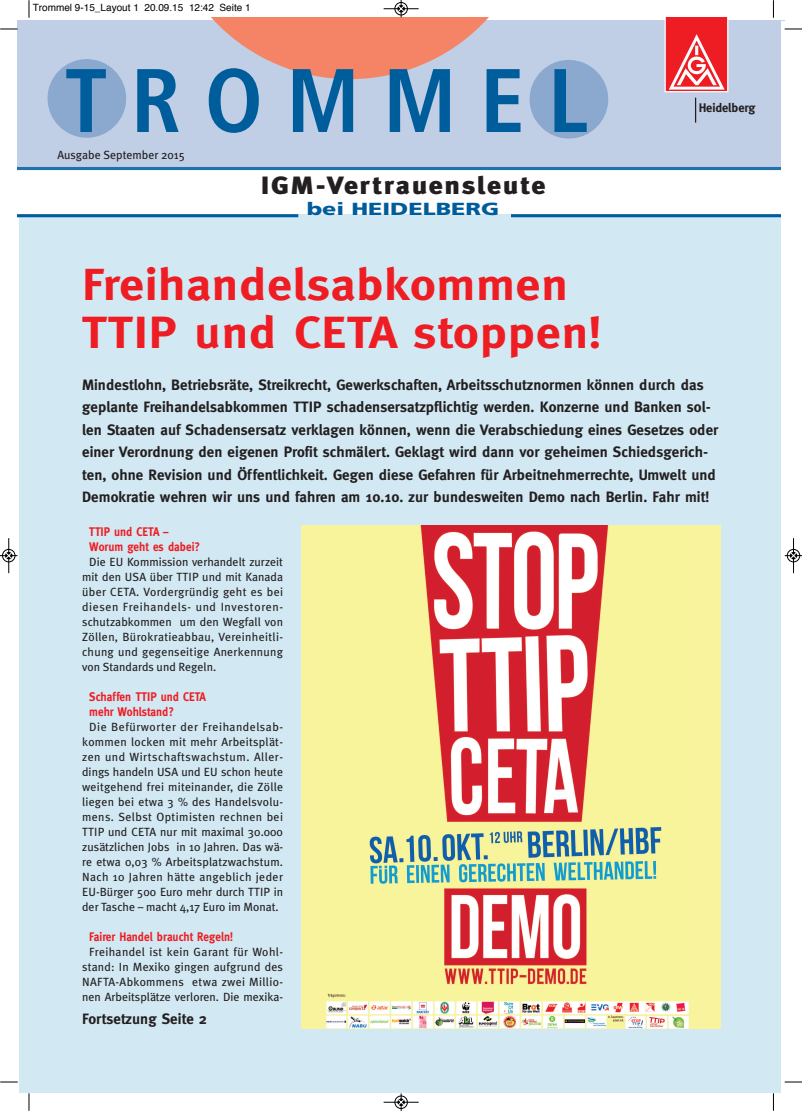
<style>
.page{position:relative;width:802px;height:1111px;background:#fff}
.page>*{position:absolute;margin:0;border:0;box-sizing:border-box;transform-origin:0 0}
.t1{font:700 condensed 90px "Frutiger";letter-spacing:.26em;color:#005d9c}
.t2{font:700 45px/47.5px "Meta";letter-spacing:.015em;color:#ee1d23;scale:1.1 1}
.t3{font:900 25px "Meta Plus";letter-spacing:.055em;color:#231f20;scale:1.1 1}
.t4{font:900 17.5px "Frutiger";color:#005d9c;scale:1.33 1}
.t5{font:700 15px/22.5px "Meta";letter-spacing:.005em;color:#231f20}
.t6{font:700 12.5px/15px "Meta";color:#ee1d23;scale:.9 1}
.t7{font:700 12.5px "Meta";letter-spacing:-.01em;color:#231f20}
.t8{font:11.88px/15px "Meta Plus";letter-spacing:.015em;color:#231f20;text-align:center}
.t9{font:10px "Helvetica";color:#000}
</style>
<div class="page">
<div style="left:20px;top:214px;width:764px;height:877px;background:#d2e9f3"></div>
<div style="left:18px;top:20px;width:766px;height:147px;background:#c0cfe5"></div>
<svg style="left:664px;top:18px;width:64px;height:74px;background:#f15257"></svg>
<svg style="left:695px;top:98px;width:1px;height:25px"></svg>
<div style="left:48px;top:59px;width:78px;height:79px;background:#8ba8cf;border-radius:50%"></div>
<div style="left:529px;top:60px;width:79px;height:78px;background:#8ba8cf;border-radius:50%"></div>
<hr style="left:18px;top:214px;width:280px;height:3px;background:#005d9c">
<hr style="left:511px;top:214px;width:273px;height:3px;background:#005d9c">
<hr style="left:18px;top:167px;width:766px;height:3px;background:#2171ab">
<hr style="left:781px;top:21px;width:3px;height:1071px;background:#fff">
<div style="left:301px;top:525px;width:419px;height:503px;background:#f8f39c"></div>
<img style="left:327px;top:525px;width:362px;height:503px">
<svg style="left:29px;top:0;width:1px;height:18px"></svg>
<svg style="left:0;top:29px;width:18px;height:1px"></svg>
<svg style="left:773px;top:0;width:1px;height:18px"></svg>
<svg style="left:784px;top:29px;width:18px;height:1px"></svg>
<svg style="left:29px;top:1093px;width:1px;height:17px"></svg>
<svg style="left:0;top:1081px;width:18px;height:1px"></svg>
<svg style="left:773px;top:1093px;width:1px;height:17px"></svg>
<svg style="left:784px;top:1081px;width:18px;height:1px"></svg>
<svg style="left:211px;top:0;width:326px;height:79px"></svg>
<div style="left:394px;top:1095px;width:14px;height:13px;border:1px solid #fff;border-radius:50%"></div>
<hr style="left:383px;top:1101px;width:35px;height:1px;background:#000">
<div style="left:395px;top:1095px;width:12px;height:13px;border:1px solid #000;border-radius:50%"></div>
<svg style="left:398px;top:1093px;width:6px;height:17px"></svg>
<hr style="left:9px;top:538px;width:1px;height:35px;background:#000">
<div style="left:2px;top:549px;width:13px;height:13px;border:1px solid #000;border-radius:50%"></div>
<div style="left:5px;top:552px;width:7px;height:7px;background:#000;border-radius:50%"></div>
<svg style="left:0;top:552px;width:18px;height:6px"></svg>
<div style="left:786px;top:549px;width:14px;height:13px;border:1px solid #fff;border-radius:50%"></div>
<hr style="left:793px;top:538px;width:1px;height:35px;background:#000">
<div style="left:787px;top:549px;width:13px;height:13px;border:1px solid #000;border-radius:50%"></div>
<svg style="left:784px;top:552px;width:18px;height:6px"></svg>
<p class="t9" style="left:33px;top:4px;width:219px">Trommel 9-15_Layout 1 20.09.15 12:42 Seite 1</p>
<h1 class="t1" style="left:64px;top:64px;width:525px">TROMMEL</h1>
<p class="t8" style="left:57px;top:147px;width:129px">Ausgabe September 2015</p>
<h3 class="t3" style="left:260px;top:171px;width:261px">IGM-Vertrauensleute</h3>
<h3 class="t4" style="left:307px;top:202px;width:146px">bei HEIDELBERG</h3>
<h2 class="t2" style="left:82px;top:261px;width:473px">Freihandelsabkommen<br>TTIP und CETA stoppen!</h2>
<p class="t7" style="left:698px;top:101px;width:58px">Heidelberg</p>
<p class="t5" style="left:82px;top:373px;width:637px">Mindestlohn, Betriebsräte, Streikrecht, Gewerkschaften, Arbeitsschutznormen können durch das geplante Freihandelsabkommen TTIP schadensersatzpflichtig werden. Konzerne und Banken sol&shy;len Staaten auf Schadensersatz verklagen können, wenn die Verabschiedung eines Gesetzes oder einer Verordnung den eigenen Profit schmälert. Geklagt wird dann vor geheimen Schiedsgerich&shy;ten, ohne Revision und Öffentlichkeit. Gegen diese Gefahren für Arbeitnehmerrechte, Umwelt und Demokratie wehren wir uns und fahren am 10.10. zur bundesweiten Demo nach Berlin. Fahr mit!</p>
<p class="t6" style="left:89px;top:523px;width:125px">TTIP und CETA –<br>Worum geht es dabei?</p>
<p class="t8" style="left:82px;top:554px;width:202px;text-align:justify;text-indent:7px">Die EU Kommission verhandelt zurzeit mit den USA über TTIP und mit Kanada über CETA. Vordergründig geht es bei diesen Freihandels- und Investoren&shy;schutzabkommen um den Wegfall von Zöllen, Bürokratieabbau, Vereinheitli&shy;chung und gegenseitige Anerkennung von Standards und Regeln.</p>
<p class="t6" style="left:89px;top:688px;width:131px">Schaffen TTIP und CETA mehr Wohlstand?</p>
<p class="t8" style="left:82px;top:719px;width:202px">Die Befürworter der Freihandelsab&shy;kommen locken mit mehr Arbeitsplät&shy;zen und Wirtschaftswachstum. Aller&shy;dings handeln USA und EU schon heute weitgehend frei miteinander, die Zölle liegen bei etwa 3 % des Handelsvolu&shy;mens. Selbst Optimisten rechnen bei TTIP und CETA nur mit maximal 30.000 zusätzlichen Jobs in 10 Jahren. Das wä&shy;re etwa 0,03 % Arbeitsplatzwachstum.<br>Nach 10 Jahren hätte angeblich jeder EU-Bürger 500 Euro mehr durch TTIP in der Tasche – macht 4,17 Euro im Monat.</p>
<p class="t6" style="left:89px;top:928px;width:161px">Fairer Handel braucht Regeln!</p>
<p class="t8" style="left:82px;top:944px;width:202px">Freihandel ist kein Garant für Wohl&shy;stand: In Mexiko gingen aufgrund des NAFTA-Abkommens etwa zwei Millio&shy;nen Arbeitsplätze verloren. Die mexika-</p>
<p class="t5" style="left:82px;top:1007px;width:126px">Fortsetzung Seite 2</p>
</div>
